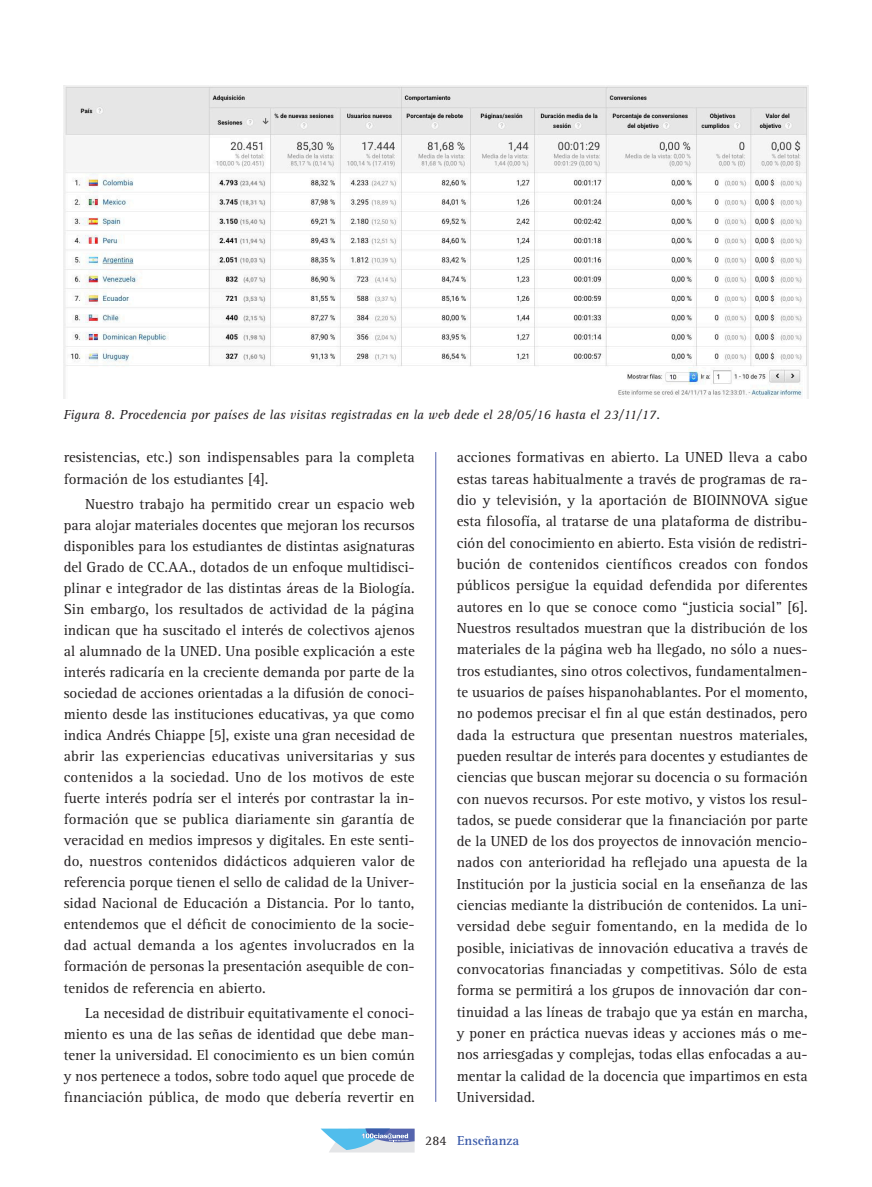
<style>
.page{position:relative;width:872px;height:1187px;background:#fff}
.page>*{position:absolute;margin:0;border:0;box-sizing:border-box;transform-origin:0 0}
.GENERAL-PARRAFO-1{font:15px/21.3px "Rotis Serif Std";color:#231f20;text-align:justify}
.GENERAL-NIVEL-3{font:italic 13.5px "Rotis Serif Std";color:#231f20}
.t1{font:700 13.5px "Rotis Serif Std";color:#3c5caa}
.t2{font:13.5px "Rotis Serif Std";color:#231f20}
</style>
<div class="page">
<hr style="left:435px;top:452px;width:1px;height:649px;background:#5564ae">
<img style="left:64px;top:85px;width:744px;height:313px">
<svg style="left:320px;top:1128px;width:94px;height:24px"></svg>
<p class="GENERAL-NIVEL-3" style="left:63px;top:407px;width:598px">Figura 8. Procedencia por países de las visitas registradas en la web dede el 28/05/16 hasta el 23/11/17.</p>
<p class="GENERAL-PARRAFO-1" style="left:64px;top:447px;width:352px">resistencias, etc.) son indispensables para la completa formación de los estudiantes [4].</p>
<p class="GENERAL-PARRAFO-1" style="left:64px;top:493px;width:353px;text-indent:21px">Nuestro trabajo ha permitido crear un espacio web para alojar materiales docentes que mejoran los recursos disponibles para los estudiantes de distintas asignaturas del Grado de CC.AA., dotados de un enfoque multidisci&shy;plinar e integrador de las distintas áreas de la Biología.<br>Sin embargo, los resultados de actividad de la página indican que ha suscitado el interés de colectivos ajenos al alumnado de la UNED. Una posible explicación a este interés radicaría en la creciente demanda por parte de la sociedad de acciones orientadas a la difusión de conoci&shy;miento desde las instituciones educativas, ya que como indica Andrés Chiappe [5], existe una gran necesidad de abrir las experiencias educativas universitarias y sus contenidos a la sociedad. Uno de los motivos de este fuerte interés podría ser el interés por contrastar la in&shy;formación que se publica diariamente sin garantía de veracidad en medios impresos y digitales. En este senti&shy;do, nuestros contenidos didácticos adquieren valor de referencia porque tienen el sello de calidad de la Univer&shy;sidad Nacional de Educación a Distancia. Por lo tanto, entendemos que el déficit de conocimiento de la socie&shy;dad actual demanda a los agentes involucrados en la formación de personas la presentación asequible de con&shy;tenidos de referencia en abierto.</p>
<p class="GENERAL-PARRAFO-1" style="left:64px;top:1002px;width:352px;text-indent:21px">La necesidad de distribuir equitativamente el conoci&shy;miento es una de las señas de identidad que debe man&shy;tener la universidad. El conocimiento es un bien común y nos pertenece a todos, sobre todo aquel que procede de financiación pública, de modo que debería revertir en</p>
<p class="GENERAL-PARRAFO-1" style="left:457px;top:447px;width:352px">acciones formativas en abierto. La UNED lleva a cabo estas tareas habitualmente a través de programas de ra&shy;dio y televisión, y la aportación de BIOINNOVA sigue esta filosofía, al tratarse de una plataforma de distribu&shy;ción del conocimiento en abierto. Esta visión de redistri&shy;bución de contenidos científicos creados con fondos públicos persigue la equidad defendida por diferentes autores en lo que se conoce como “justicia social” [6].<br>Nuestros resultados muestran que la distribución de los materiales de la página web ha llegado, no sólo a nues&shy;tros estudiantes, sino otros colectivos, fundamentalmen&shy;te usuarios de países hispanohablantes. Por el momento, no podemos precisar el fin al que están destinados, pero dada la estructura que presentan nuestros materiales, pueden resultar de interés para docentes y estudiantes de ciencias que buscan mejorar su docencia o su formación con nuevos recursos. Por este motivo, y vistos los resul&shy;tados, se puede considerar que la financiación por parte de la UNED de los dos proyectos de innovación mencio&shy;nados con anterioridad ha reflejado una apuesta de la Institución por la justicia social en la enseñanza de las ciencias mediante la distribución de contenidos. La uni&shy;versidad debe seguir fomentando, en la medida de lo posible, iniciativas de innovación educativa a través de convocatorias financiadas y competitivas. Sólo de esta forma se permitirá a los grupos de innovación dar con&shy;tinuidad a las líneas de trabajo que ya están en marcha, y poner en práctica nuevas ideas y acciones más o me&shy;nos arriesgadas y complejas, todas ellas enfocadas a au&shy;mentar la calidad de la docencia que impartimos en esta Universidad.</p>
<p class="t2" style="left:425px;top:1133px;width:23px">284</p>
<p class="t1" style="left:457px;top:1132px;width:64px">Enseñanza</p>
</div>
